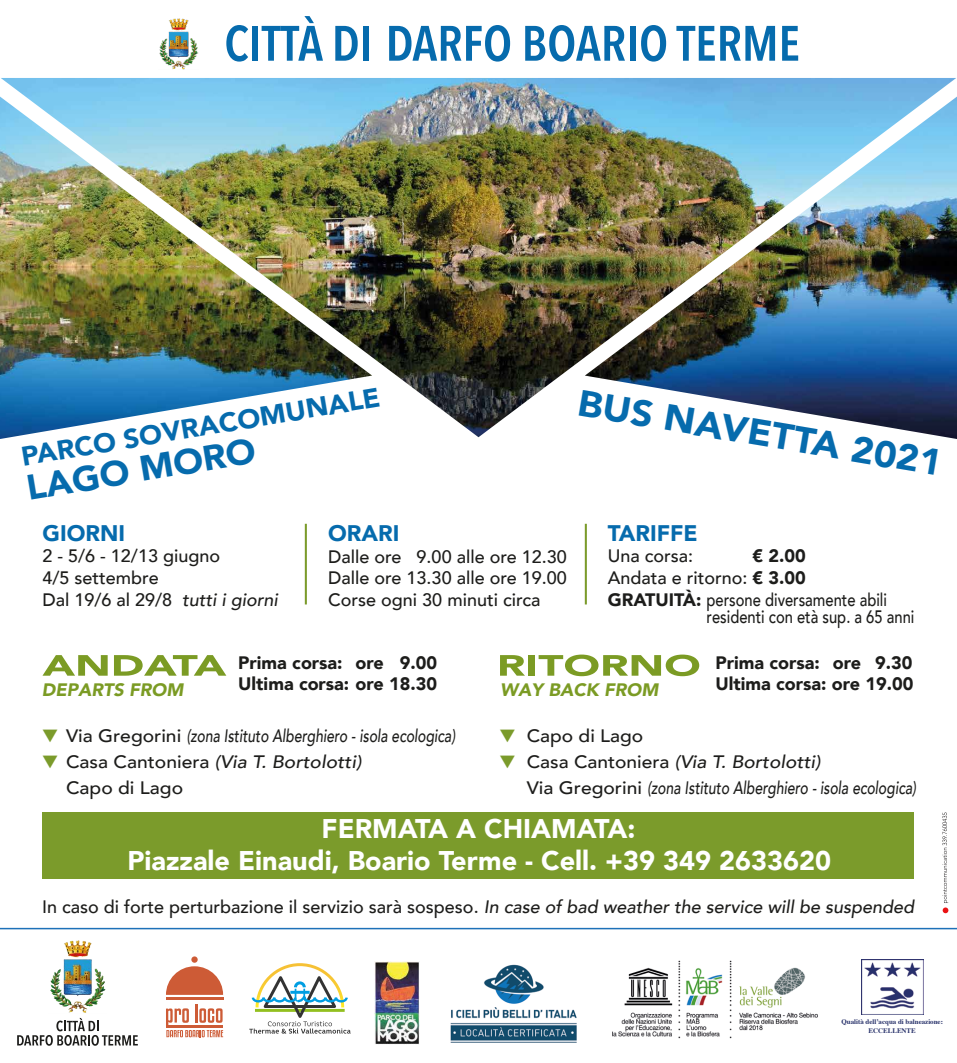
<style>
.page{position:relative;width:957px;height:1063px;background:#fff}
.page>*{position:absolute;margin:0;border:0;box-sizing:border-box;transform-origin:0 0}
.t1{font:900 36.75px "Avenir";color:#066bad;scale:1.05 1}
.t2{font:900 35.25px "Avenir";color:#066bad}
.t3{font:900 27px/32.4px "Avenir";color:#fff;text-align:center}
.t4{font:900 27px "Avenir";color:#066bad}
.t5{font:900 22.5px "Avenir";color:#066bad}
.t6{font:500 18px/21.6px "Avenir";color:#1d1d1b}
.t7{font:italic 500 18px/26.2px "Avenir";color:#1d1d1b;scale:1.06 1}
.t8{font:900 18px/21.6px "Avenir";color:#1d1d1b}
.t9{font:italic 500 18px "Avenir";color:#1d1d1b;scale:.77 1}
.t10{font:500 18px/26.2px "Avenir";color:#1d1d1b;scale:1.07 1}
.t11{font:500 18px "Avenir";color:#1d1d1b;scale:.82 1}
.t12{font:italic 900 18px "Avenir";color:#7b9b24}
.t13{font:500 18px "Avenir";color:#1d1d1b;scale:1.06 1}
.t14{font:700 6.9px/8.3px "Times";color:#27316a;text-align:center}
.s1{font-style:italic}
.s2{font-weight:900}
.s3{color:#7b9b2b}
.s4{font-style:normal}
</style>
<div class="page">
<div style="left:43px;top:813px;width:871px;height:66px;background:#7b9b2b"></div>
<img style="left:50px;top:940px;width:56px;height:73px">
<svg style="left:17px;top:1018px;width:121px;height:28px"></svg>
<img style="left:450px;top:964px;width:127px;height:79px">
<img style="left:612px;top:960px;width:206px;height:79px">
<img style="left:861px;top:960px;width:62px;height:55px">
<img style="left:1px;top:78px;width:955px;height:359px">
<img style="left:0;top:97px;width:372px;height:342px">
<img style="left:585px;top:97px;width:372px;height:342px">
<img style="left:374px;top:962px;width:46px;height:82px">
<hr style="left:0;top:928px;width:957px;height:1px;background:#1d71b8">
<hr style="left:305px;top:524px;width:2px;height:80px;background:#7b9b2b">
<hr style="left:585px;top:524px;width:2px;height:80px;background:#7b9b2b">
<svg style="left:42px;top:655px;width:66px;height:21px"></svg>
<svg style="left:114px;top:655px;width:112px;height:21px"></svg>
<svg style="left:500px;top:655px;width:25px;height:21px"></svg>
<div style="left:528px;top:655px;width:7px;height:21px;background:#7b9b24"></div>
<svg style="left:538px;top:655px;width:161px;height:21px"></svg>
<hr style="left:166px;top:997px;width:57px;height:3px;background:#cd5b36">
<svg style="left:166px;top:966px;width:57px;height:29px"></svg>
<svg style="left:191px;top:956px;width:7px;height:7px"></svg>
<svg style="left:166px;top:1004px;width:57px;height:33px"></svg>
<hr style="left:166px;top:1025px;width:57px;height:3px;background:#cd5b36">
<svg style="left:942px;top:813px;width:6px;height:100px"></svg>
<svg style="left:249px;top:963px;width:102px;height:71px"></svg>
<img style="left:159px;top:18px;width:40px;height:52px">
<svg style="left:226px;top:25px;width:22px;height:37px"></svg>
<div style="left:252px;top:26px;width:6px;height:35px;background:#066bad"></div>
<svg style="left:262px;top:16px;width:61px;height:45px"></svg>
<svg style="left:335px;top:26px;width:23px;height:35px"></svg>
<div style="left:363px;top:26px;width:6px;height:35px;background:#066bad"></div>
<svg style="left:389px;top:25px;width:121px;height:37px"></svg>
<svg style="left:525px;top:25px;width:100px;height:37px"></svg>
<div style="left:629px;top:26px;width:6px;height:35px;background:#066bad"></div>
<svg style="left:641px;top:25px;width:25px;height:37px"></svg>
<svg style="left:676px;top:26px;width:99px;height:35px"></svg>
<svg style="left:782px;top:26px;width:16px;height:35px"></svg>
<h3 class="t4" style="left:18px;top:435px;width:365px;rotate:-10deg">PARCO SOVRACOMUNALE</h3>
<h2 class="t2" style="left:22px;top:459px;width:233px;rotate:-10deg">LAGO MORO</h2>
<p class="t5" style="left:43px;top:514px;width:84px">GIORNI</p>
<p class="t6" style="left:43px;top:544px;width:237px">2 - 5/6 - 12/13 giugno<br>4/5 settembre<br>Dal 19/6 al 29/8 <span class="s1">tutti i giorni</span></p>
<p class="t5" style="left:328px;top:514px;width:73px">ORARI</p>
<p class="t6" style="left:328px;top:545px;width:240px;text-align:justify">Dalle ore 9.00 alle ore 12.30<br>Dalle ore 13.30 alle ore 19.00<br>Corse ogni 30 minuti circa</p>
<h1 class="t1" style="left:584px;top:370px;width:352px;rotate:10deg">BUS NAVETTA 2021</h1>
<p class="t5" style="left:608px;top:514px;width:91px">TARIFFE</p>
<p class="t6" style="left:608px;top:544px;width:87px">Una corsa:</p>
<p class="t6" style="left:608px;top:544px;width:281px;text-indent:145px"><span class="s2">€ 2.00<br></span>Andata e ritorno: <span class="s2">€ 3.00<br>GRATUITÀ:</span> persone diversamente abili</p>
<p class="t11" style="left:706px;top:601px;width:255px">residenti con età sup. a 65 anni</p>
<p class="t8" style="left:238px;top:651px;width:200px">Prima corsa: ore 9.00<br>Ultima corsa: ore 18.30</p>
<p class="t8" style="left:715px;top:651px;width:199px">Prima corsa: ore 9.30<br>Ultima corsa: ore 19.00</p>
<p class="t12" style="left:42px;top:675px;width:143px">DEPARTS FROM</p>
<p class="t12" style="left:500px;top:675px;width:160px">WAY BACK FROM</p>
<p class="t9" style="left:42px;top:725px;width:538px"><span class="s3">▼</span> <span class="s4">Via Gregorini</span> (zona Istituto Alberghiero - isola ecologica)</p>
<p class="t10" style="left:66px;top:747px;width:277px;text-indent:-24px"><span class="s3">▼</span> Casa Cantoniera <span class="s1">(Via T. Bortolotti)<br></span>Capo di Lago</p>
<p class="t13" style="left:499px;top:720px;width:137px"><span class="s3">▼</span> Capo di Lago</p>
<p class="t7" style="left:527px;top:749px;width:369px;text-indent:-27px"><span class="s3">▼</span> <span class="s4">Casa Cantoniera</span> (Via T. Bortolotti)<br><span class="s4">Via Gregorini</span> (zona Istituto Alberghiero - isola ecologica)</p>
<h3 class="t3" style="left:128px;top:812px;width:705px">FERMATA A CHIAMATA:<br>Piazzale Einaudi, Boario Terme - Cell. +39 349 2633620</h3>
<p class="t6" style="left:42px;top:895px;width:873px">In caso di forte perturbazione il servizio sarà sospeso. <span class="s1">In case of bad weather the service will be suspended</span></p>
<p class="t14" style="left:841px;top:1017px;width:103px">Qualità dell’acqua di balneazione:<br>ECCELLENTE</p>
</div>
